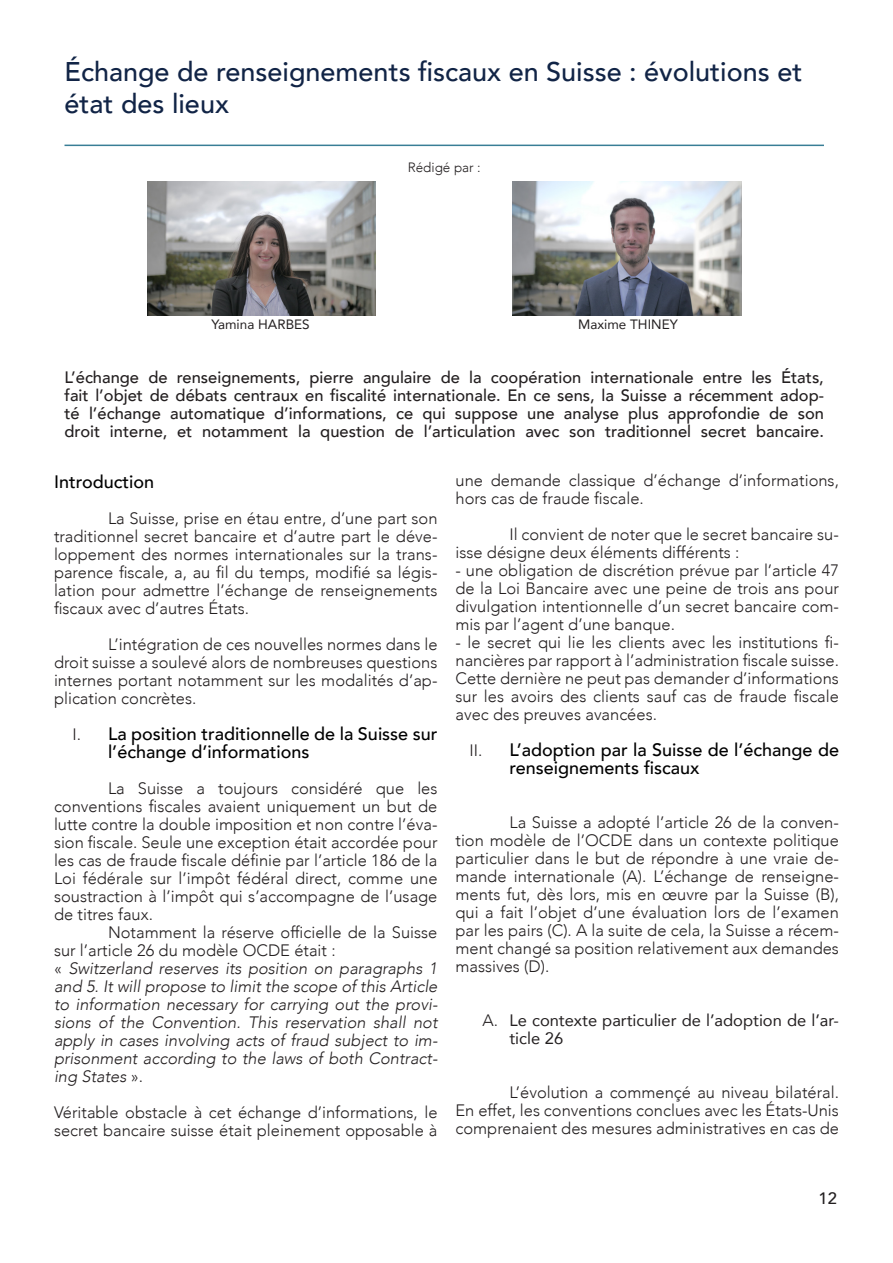
<style>
.page{position:relative;width:893px;height:1263px;background:#fff}
.page>*{position:absolute;margin:0;border:0;box-sizing:border-box;transform-origin:0 0}
.t1{font:500 27px/32.4px "Avenir";color:#112446}
.t2{font:500 18px/18px "Avenir";color:#000}
.t3{font:300 16.5px/18px "Avenir";color:#231f20;text-align:justify}
.Footnote_text{font:500 16.5px/18px "Avenir";color:#231f20;text-align:justify}
.t4{font:italic 300 16.5px/18px "Avenir";color:#231f20;text-align:justify}
.t5{font:16.5px/18px "Avenir";color:#231f20}
.t6{font:13.5px "Avenir";color:#231f20}
.t7{font:300 13.5px "Avenir";color:#231f20}
.s1{font-weight:300;font-size:16.5px;color:#231f20}
.s2{font-style:normal}
.s3{font-weight:300}
</style>
<div class="page">
<hr style="left:65px;top:145px;width:759px;height:1px;background:#397e96">
<img style="left:513px;top:182px;width:228px;height:133px">
<img style="left:147px;top:182px;width:229px;height:133px">
<p class="t1" style="left:65px;top:54px;width:739px">Échange de renseignements fiscaux en Suisse : évolutions et état des lieux</p>
<p class="t7" style="left:408px;top:159px;width:75px">Rédigé par :</p>
<p class="t6" style="left:211px;top:313px;width:100px">Yamina HARBES</p>
<p class="t6" style="left:578px;top:313px;width:101px">Maxime THINEY</p>
<p class="Footnote_text" style="left:65px;top:367px;width:761px">L’échange de renseignements, pierre angulaire de la coopération internationale entre les États, fait l’objet de débats centraux en fiscalité internationale. En ce sens, la Suisse a récemment adop&shy;té l’échange automatique d’informations, ce qui suppose une analyse plus approfondie de son droit interne, et notamment la question de l’articulation avec son traditionnel secret bancaire.</p>
<p class="t2" style="left:54px;top:472px;width:102px">Introduction</p>
<p class="t3" style="left:54px;top:509px;width:385px;text-indent:54px">La Suisse, prise en étau entre, d’une part son traditionnel secret bancaire et d’autre part le déve&shy;loppement des normes internationales sur la trans&shy;parence fiscale, a, au fil du temps, modifié sa légis&shy;lation pour admettre l’échange de renseignements fiscaux avec d’autres États.</p>
<p class="t3" style="left:54px;top:635px;width:385px;text-indent:54px">L’intégration de ces nouvelles normes dans le droit suisse a soulevé alors de nombreuses questions internes portant notamment sur les modalités d’ap&shy;plication concrètes.</p>
<p class="t2" style="left:108px;top:724px;width:331px;text-indent:-36px"><span class="s1">I.</span> La position traditionnelle de la Suisse sur l’échange d’informations</p>
<p class="t3" style="left:54px;top:779px;width:385px;text-indent:54px">La Suisse a toujours considéré que les conventions fiscales avaient uniquement un but de lutte contre la double imposition et non contre l’éva&shy;sion fiscale. Seule une exception était accordée pour les cas de fraude fiscale définie par l’article 186 de la Loi fédérale sur l’impôt fédéral direct, comme une soustraction à l’impôt qui s’accompagne de l’usage de titres faux.</p>
<p class="t3" style="left:54px;top:923px;width:385px;text-indent:54px">Notamment la réserve officielle de la Suisse sur l’article 26 du modèle OCDE était :</p>
<p class="t4" style="left:54px;top:959px;width:385px"><span class="s2">«</span> Switzerland reserves its position on paragraphs 1 and 5. It will propose to limit the scope of this Article to information necessary for carrying out the provi&shy;sions of the Convention. This reservation shall not apply in cases involving acts of fraud subject to im&shy;prisonment according to the laws of both Contract&shy;ing States <span class="s2">».</span></p>
<p class="t3" style="left:54px;top:1103px;width:385px">Véritable obstacle à cet échange d’informations, le secret bancaire suisse était pleinement opposable à</p>
<p class="t3" style="left:455px;top:472px;width:385px">une demande classique d’échange d’informations, hors cas de fraude fiscale.</p>
<p class="t3" style="left:455px;top:526px;width:385px;text-indent:54px">Il convient de noter que le secret bancaire su&shy;isse désigne deux éléments différents :</p>
<p class="t3" style="left:455px;top:562px;width:385px">- une obligation de discrétion prévue par l’article 47 de la Loi Bancaire avec une peine de trois ans pour divulgation intentionnelle d’un secret bancaire com&shy;mis par l’agent d’une banque.</p>
<p class="t3" style="left:455px;top:634px;width:385px">- le secret qui lie les clients avec les institutions fi&shy;nancières par rapport à l’administration fiscale suisse.<br>Cette dernière ne peut pas demander d’informations sur les avoirs des clients sauf cas de fraude fiscale avec des preuves avancées.</p>
<p class="t2" style="left:509px;top:740px;width:331px;text-indent:-40px"><span class="s1">II.</span> L’adoption par la Suisse de l’échange de renseignements fiscaux</p>
<p class="t3" style="left:455px;top:814px;width:385px;text-indent:54px">La Suisse a adopté l’article 26 de la conven&shy;tion modèle de l’OCDE dans un contexte politique particulier dans le but de répondre à une vraie de&shy;mande internationale (A). L’échange de renseigne&shy;ments fut, dès lors, mis en œuvre par la Suisse (B), qui a fait l’objet d’une évaluation lors de l’examen par les pairs (C). A la suite de cela, la Suisse a récem&shy;ment changé sa position relativement aux demandes massives (D).</p>
<p class="t5" style="left:509px;top:1011px;width:331px;text-indent:-27px"><span class="s3">A.</span> Le contexte particulier de l’adoption de l’ar&shy;ticle 26</p>
<p class="t3" style="left:455px;top:1084px;width:385px;text-indent:54px">L’évolution a commençé au niveau bilatéral.<br>En effet, les conventions conclues avec les États-Unis comprenaient des mesures administratives en cas de</p>
<p class="Footnote_text" style="left:828px;top:1186px;width:13px">11</p>
<p class="Footnote_text" style="left:818px;top:1188px;width:20px">12</p>
</div>
